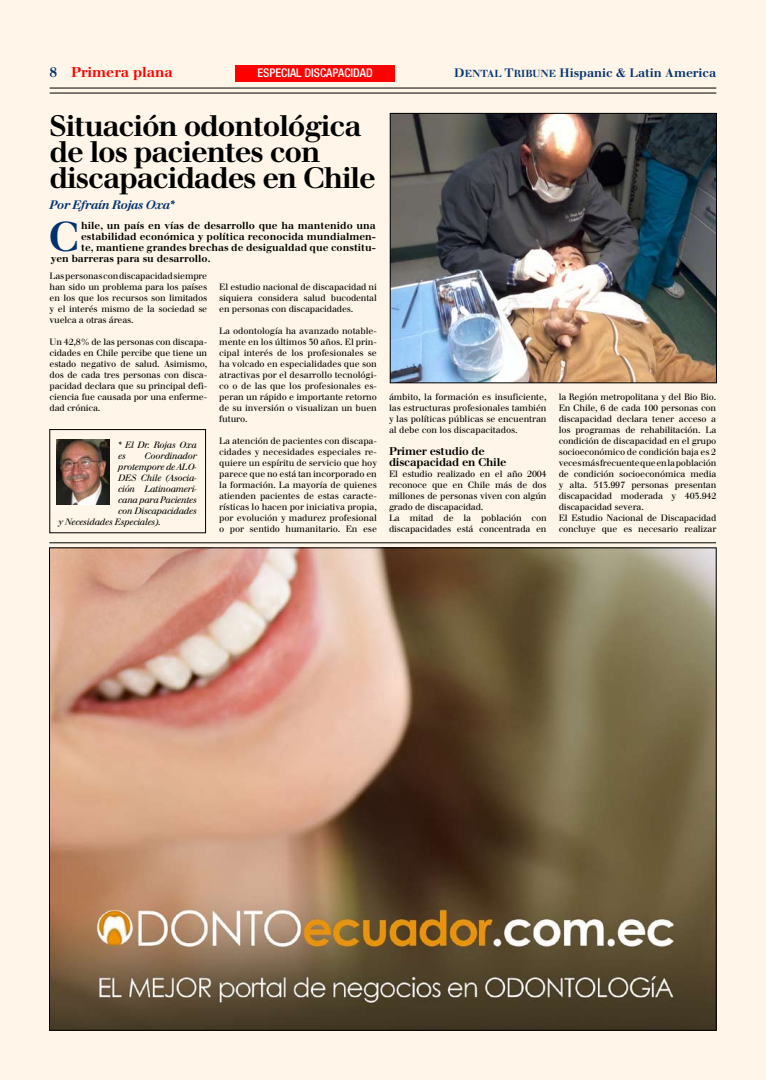
<style>
.page{position:relative;width:766px;height:1080px;background:#fff}
.page>*{position:absolute;margin:0;border:0;box-sizing:border-box;transform-origin:0 0}
.t1{font:700 40.8px "Walbaum";color:#003370}
.t2{font:700 29px/26px "Walbaum";letter-spacing:-.04em;color:#000}
.t3{font:700 14px "Walbaum";color:#f00}
.t4{font:700 12px "Walbaum";color:#003370}
.t5{font:500 condensed 12px "Helvetica Neue";color:#fff}
.t6{font:italic 700 12px "Walbaum";letter-spacing:-.05em;color:#003370}
.t7{font:700 11px/11px "Walbaum";letter-spacing:-.02em;color:#000}
.t8{font:700 10px "Walbaum";color:#000}
.t9{font:9px/11px "Walbaum";letter-spacing:-.02em;color:#000;text-align:justify}
.t10{font:italic 9px/11px "Walbaum";letter-spacing:-.03em;color:#000}
.s1{color:#003370}
.s2{font-size:10px}
</style>
<div class="page">
<div style="left:0;top:0;width:765px;height:1080px;background:#fff5e8"></div>
<hr style="left:50px;top:88px;width:666px;height:1px;background:#000">
<hr style="left:50px;top:93px;width:666px;height:1px;background:#000">
<div style="left:50px;top:429px;width:156px;height:104px;border:1px solid #000"></div>
<img style="left:49px;top:550px;width:667px;height:481px">
<hr style="left:49px;top:543px;width:666px;height:1px;background:#000">
<img style="left:57px;top:439px;width:52px;height:65px">
<img style="left:392px;top:115px;width:322px;height:266px">
<div style="left:390px;top:113px;width:326px;height:270px;border:1px solid #000"></div>
<div style="left:235px;top:65px;width:160px;height:16px;background:#f00"></div>
<h3 class="t3" style="left:50px;top:63px;width:125px"><span class="s1">8</span> Primera plana</h3>
<h3 class="t4" style="left:454px;top:65px;width:263px">D<span class="s2">ENTAL</span> T<span class="s2">RIBUNE</span> Hispanic &amp; Latin America</h3>
<h3 class="t5" style="left:257px;top:66px;width:117px">ESPECIAL DISCAPACIDAD</h3>
<h2 class="t2" style="left:50px;top:113px;width:327px">Situación odontológica de los pacientes con discapacidades en Chile</h2>
<h1 class="t1" style="left:48px;top:212px;width:32px">C</h1>
<p class="t8" style="left:81px;top:220px;width:296px">hile, un país en vías de desarrollo que ha mantenido una</p>
<h3 class="t6" style="left:50px;top:197px;width:126px">Por Efraín Rojas Oxa*</h3>
<p class="t8" style="left:81px;top:231px;width:296px">estabilidad económica y política reconocida mundialmen-</p>
<p class="t8" style="left:81px;top:242px;width:296px">te, mantiene grandes brechas de desigualdad que constitu-</p>
<p class="t8" style="left:51px;top:253px;width:161px">yen barreras para su desarrollo.</p>
<p class="t9" style="left:50px;top:271px;width:159px">Las personas con discapacidad siempre han sido un problema para los países en los que los recursos son limitados y el interés mismo de la sociedad se vuelca a otras áreas.</p>
<p class="t9" style="left:50px;top:337px;width:159px">Un 42,8% de las personas con discapa&shy;cidades en Chile percibe que tiene un estado negativo de salud. Asimismo, dos de cada tres personas con disca&shy;pacidad declara que su principal defi&shy;ciencia fue causada por una enferme&shy;dad crónica.</p>
<p class="t10" style="left:118px;top:439px;width:80px">* El Dr. Rojas Oxa es</p>
<p class="t10" style="left:144px;top:450px;width:54px">Coordinador</p>
<p class="t10" style="left:118px;top:461px;width:80px">protempore de ALO-</p>
<p class="t10" style="left:118px;top:472px;width:80px">DES Chile (Asocia-</p>
<p class="t10" style="left:118px;top:483px;width:80px">ción Latinoameri-</p>
<p class="t10" style="left:118px;top:494px;width:80px">cana para Pacientes</p>
<p class="t10" style="left:118px;top:505px;width:80px">con Discapacidades</p>
<p class="t10" style="left:58px;top:516px;width:104px">y Necesidades Especiales).</p>
<p class="t9" style="left:219px;top:282px;width:159px">El estudio nacional de discapacidad ni siquiera considera salud bucodental en personas con discapacidades.</p>
<p class="t9" style="left:219px;top:326px;width:159px">La odontología ha avanzado notable&shy;mente en los últimos 30 años. El prin&shy;cipal interés de los profesionales se ha volcado en especialidades que son atractivas por el desarrollo tecnológi&shy;co o de las que los profesionales es&shy;peran un rápido e importante retorno de su inversión o visualizan un buen futuro.</p>
<p class="t9" style="left:219px;top:436px;width:159px">La atención de pacientes con discapa&shy;cidades y necesidades especiales re&shy;quiere un espíritu de servicio que hoy parece que no está tan incorporado en la formación. La mayoría de quienes atienden pacientes de estas caracte&shy;rísticas lo hacen por iniciativa propia, por evolución y madurez profesional o por sentido humanitario. En ese</p>
<p class="t9" style="left:389px;top:391px;width:159px">ámbito, la formación es insuficiente, las estructuras profesionales también y las políticas públicas se encuentran al debe con los discapacitados.</p>
<p class="t7" style="left:389px;top:446px;width:119px">Primer estudio de discapacidad en Chile</p>
<p class="t9" style="left:389px;top:468px;width:159px;text-align:left">El estudio realizado en el año 2004 reconoce que en Chile más de dos millones de personas viven con algún grado de discapacidad.<br>La mitad de la población con discapacidades está concentrada en</p>
<p class="t9" style="left:558px;top:391px;width:159px;text-align:left">la Región metropolitana y del Bio Bio.<br>En Chile, 6 de cada 100 personas con discapacidad declara tener acceso a los programas de rehabilitación. La condición de discapacidad en el grupo socioeconómico de condición baja es 2 veces más frecuente que en la población de condición socioeconómica media y alta. 513.997 personas presentan discapacidad moderada y 403.942 discapacidad severa.<br>El Estudio Nacional de Discapacidad concluye que es necesario realizar</p>
</div>
